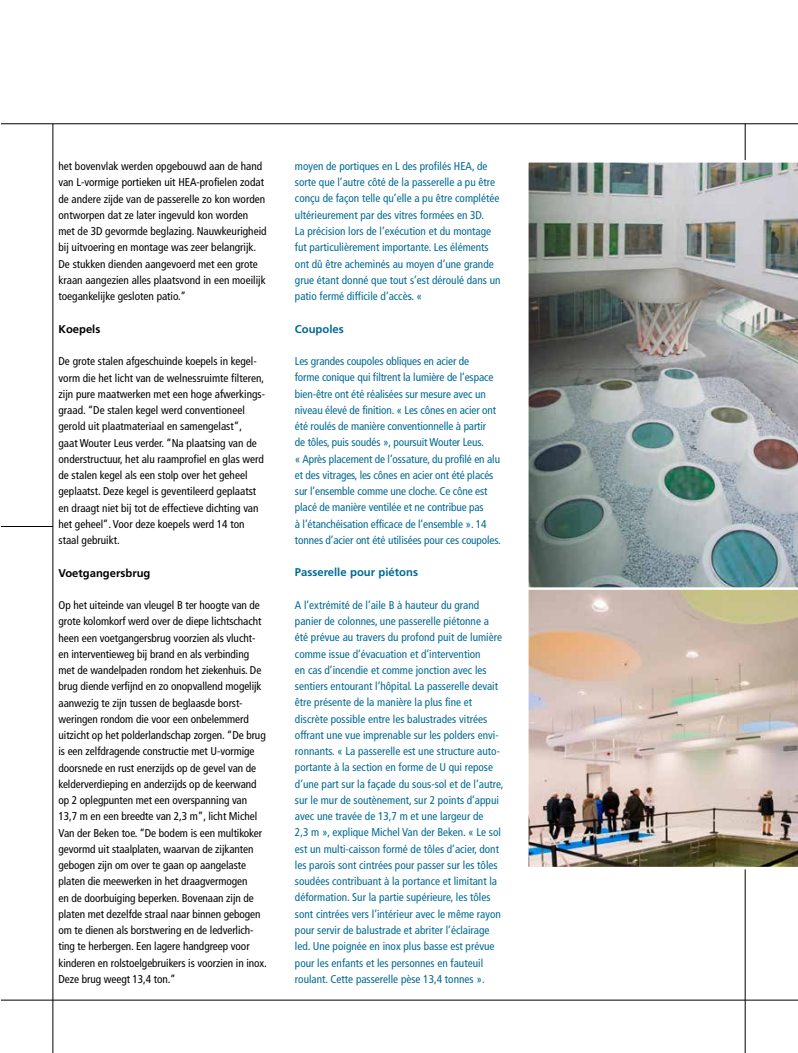
<style>
.page{position:relative;width:798px;height:1053px;background:#fff}
.page>*{position:absolute;margin:0;border:0;box-sizing:border-box;transform-origin:0 0}
.t1{font:condensed 11.25px/16.2px "Frutiger LT Pro";color:#006994}
.t2{font:condensed 11.25px/16.2px "Frutiger LT Pro";letter-spacing:-.005em;color:#000}
.t3{font:700 11.25px "Frutiger LT Pro";color:#006994}
.t4{font:700 11.25px "Frutiger LT Pro";color:#000}
</style>
<div class="page">
<hr style="left:1px;top:526px;width:52px;height:1px;background:#000">
<hr style="left:1px;top:123px;width:796px;height:1px;background:#000">
<hr style="left:1px;top:999px;width:796px;height:1px;background:#000">
<hr style="left:744px;top:124px;width:1px;height:928px;background:#000">
<hr style="left:53px;top:124px;width:1px;height:928px;background:#000">
<img style="left:528px;top:160px;width:269px;height:427px">
<img style="left:528px;top:587px;width:269px;height:282px">
<p class="t2" style="left:58px;top:158px;width:209px">het bovenvlak werden opgebouwd aan de hand van L-vormige portieken uit HEA-profielen zodat de andere zijde van de passerelle zo kon worden ontworpen dat ze later ingevuld kon worden met de 3D gevormde beglazing. Nauwkeurigheid bij uitvoering en montage was zeer belangrijk.<br>De stukken dienden aangevoerd met een grote kraan aangezien alles plaatsvond in een moeilijk toegankelijke gesloten patio.”</p>
<p class="t4" style="left:58px;top:322px;width:43px">Koepels</p>
<p class="t2" style="left:58px;top:353px;width:208px">De grote stalen afgeschuinde koepels in kegel&shy;vorm die het licht van de welnessruimte filteren, zijn pure maatwerken met een hoge afwerkings&shy;graad. “De stalen kegel werd conventioneel gerold uit plaatmateriaal en samengelast”,<br>gaat Wouter Leus verder. “Na plaatsing van de onderstructuur, het alu raamprofiel en glas werd de stalen kegel als een stolp over het geheel geplaatst. Deze kegel is geventileerd geplaatst en draagt niet bij tot de effectieve dichting van het geheel”. Voor deze koepels werd 14 ton staal gebruikt.</p>
<p class="t4" style="left:58px;top:566px;width:93px">Voetgangersbrug</p>
<p class="t2" style="left:58px;top:597px;width:210px">Op het uiteinde van vleugel B ter hoogte van de grote kolomkorf werd over de diepe lichtschacht heen een voetgangersbrug voorzien als vlucht&shy;en interventieweg bij brand en als verbinding met de wandelpaden rondom het ziekenhuis. De brug diende verfijnd en zo onopvallend mogelijk aanwezig te zijn tussen de beglaasde borst&shy;weringen rondom die voor een onbelemmerd uitzicht op het polderlandschap zorgen. “De brug is een zelfdragende constructie met U-vormige doorsnede en rust enerzijds op de gevel van de kelderverdieping en anderzijds op de keerwand op 2 oplegpunten met een overspanning van 13,7 m en een breedte van 2,3 m”, licht Michel Van der Beken toe. “De bodem is een multikoker gevormd uit staalplaten, waarvan de zijkanten gebogen zijn om over te gaan op aangelaste platen die meewerken in het draagvermogen<br>en de doorbuiging beperken. Bovenaan zijn de platen met dezelfde straal naar binnen gebogen om te dienen als borstwering en de ledverlich&shy;ting te herbergen. Een lagere handgreep voor kinderen en rolstoelgebruikers is voorzien in inox.<br>Deze brug weegt 13,4 ton.”</p>
<p class="t1" style="left:295px;top:158px;width:207px">moyen de portiques en L des profilés HEA, de sorte que l’autre côté de la passerelle a pu être conçu de façon telle qu’elle a pu être complétée ultérieurement par des vitres formées en 3D.<br>La précision lors de l’exécution et du montage fut particulièrement importante. Les éléments ont dû être acheminés au moyen d’une grande grue étant donné que tout s’est déroulé dans un patio fermé difficile d’accès. «</p>
<p class="t3" style="left:295px;top:322px;width:50px">Coupoles</p>
<p class="t1" style="left:295px;top:353px;width:207px">Les grandes coupoles obliques en acier de<br>forme conique qui filtrent la lumière de l’espace bien-être ont été réalisées sur mesure avec un niveau élevé de finition. « Les cônes en acier ont été roulés de manière conventionnelle à partir<br>de tôles, puis soudés », poursuit Wouter Leus.<br>« Après placement de l’ossature, du profilé en alu et des vitrages, les cônes en acier ont été placés sur l’ensemble comme une cloche. Ce cône est placé de manière ventilée et ne contribue pas<br>à l’étanchéisation efficace de l’ensemble ». 14 tonnes d’acier ont été utilisées pour ces coupoles.</p>
<p class="t3" style="left:295px;top:566px;width:124px">Passerelle pour piétons</p>
<p class="t1" style="left:295px;top:597px;width:210px">A l’extrémité de l’aile B à hauteur du grand panier de colonnes, une passerelle piétonne a été prévue au travers du profond puit de lumière comme issue d’évacuation et d’intervention<br>en cas d’incendie et comme jonction avec les sentiers entourant l’hôpital. La passerelle devait être présente de la manière la plus fine et discrète possible entre les balustrades vitrées offrant une vue imprenable sur les polders envi&shy;ronnants. « La passerelle est une structure auto&shy;portante à la section en forme de U qui repose d’une part sur la façade du sous-sol et de l’autre, sur le mur de soutènement, sur 2 points d’appui avec une travée de 13,7 m et une largeur de<br>2,3 m », explique Michel Van der Beken. « Le sol est un multi-caisson formé de tôles d’acier, dont les parois sont cintrées pour passer sur les tôles soudées contribuant à la portance et limitant la déformation. Sur la partie supérieure, les tôles sont cintrées vers l’intérieur avec le même rayon pour servir de balustrade et abriter l’éclairage led. Une poignée en inox plus basse est prévue pour les enfants et les personnes en fauteuil roulant. Cette passerelle pèse 13,4 tonnes ».</p>
</div>
